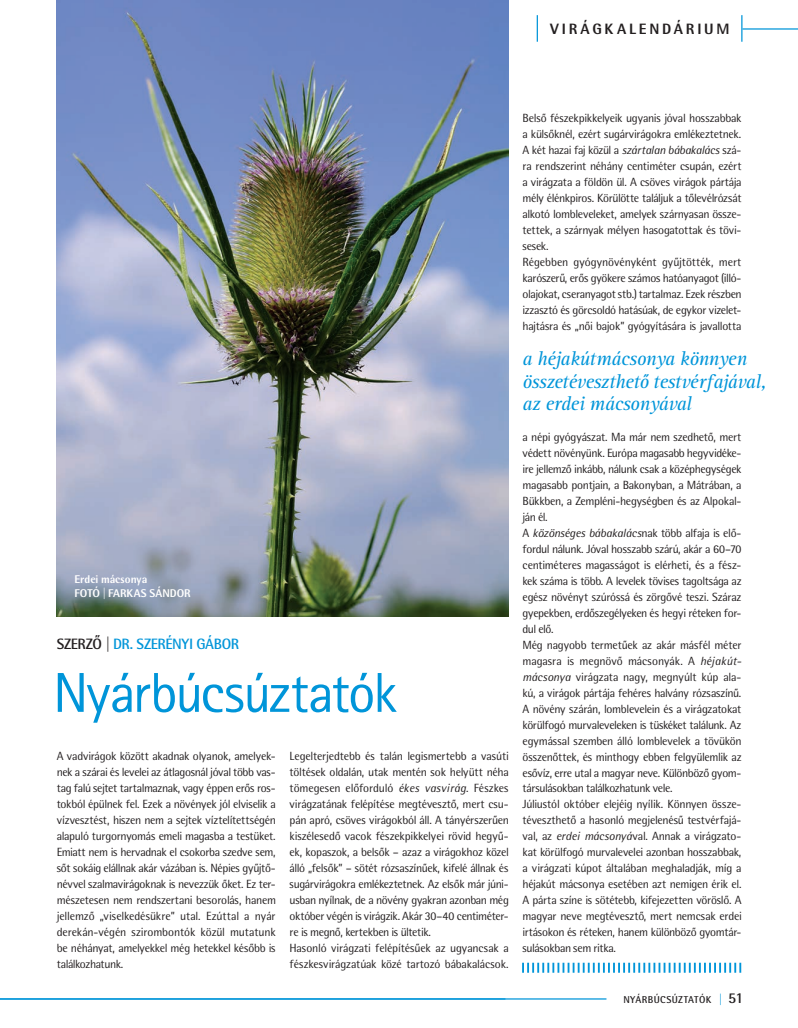
<style>
.page{position:relative;width:798px;height:1028px;background:#fff}
.page>*{position:absolute;margin:0;border:0;box-sizing:border-box;transform-origin:0 0}
.t1{font:56.25px "Rotis Sn PFL";color:#0095d9}
.t2{font:italic 20px/22.5px "Rotis Srf PFL";letter-spacing:-.01em;color:#0095d9}
.t3{font:700 15px "Rotis Sm Sn PFL";color:#0095d9}
.t4{font:700 15px "Rotis Sm Sn XPFL";color:#231f20}
.t5{font:11.88px/16px "Rotis Sm Sn PFL";letter-spacing:.01em;color:#231f20}
.t6{font:700 11.25px/13.8px "Rotis Sm Sn XPFL";letter-spacing:.02em;color:#fff}
.t7{font:700 10px "Rotis Sm Sn PFL";letter-spacing:.065em;color:#231f20}
.s1{color:#231f20}
.s2{font-style:italic}
.s3{font-size:11.25px;color:#0095d9}
.s4{font-size:15px}
</style>
<div class="page">
<hr style="left:0;top:998px;width:606px;height:1px;background:#0095d9">
<hr style="left:742px;top:28px;width:55px;height:2px;background:#0095d9">
<svg style="left:536px;top:15px;width:1px;height:27px"></svg>
<svg style="left:741px;top:15px;width:1px;height:27px"></svg>
<img style="left:57px;top:0;width:451px;height:617px">
<svg style="left:522px;top:962px;width:219px;height:10px"></svg>
<p class="t4" style="left:550px;top:20px;width:5px">VIRÁ</p>
<p class="t4" style="left:592px;top:20px;width:15px">GKALENDÁRI</p>
<p class="t4" style="left:704px;top:20px;width:26px">UM</p>
<p class="t6" style="left:74px;top:572px;width:74px">Erdei mácsonya<br>FOTÓ</p>
<p class="t6" style="left:103px;top:586px;width:89px">| farkas sándor</p>
<p class="t3" style="left:57px;top:634px;width:88px"><span class="s1">szerző |</span> DR. SZERÉNYI</p>
<p class="t3" style="left:196px;top:634px;width:10px">GÁBOR</p>
<h1 class="t1" style="left:53px;top:659px;width:344px">Nyárbúcsúztatók</h1>
<p class="t5" style="left:57px;top:748px;width:220px;text-align:justify">A vadvirágok között akadnak olyanok, amelyek&shy;nek a szárai és levelei az átlagosnál jóval több vas&shy;tag falú sejtet tartalmaznak, vagy éppen erős ros&shy;tokból épülnek fel. Ezek a növények jól elviselik a vízvesztést, hiszen nem a sejtek víztelítettségén alapuló turgornyomás emeli magasba a testüket.<br>Emiatt nem is hervadnak el csokorba szedve sem, sőt sokáig elállnak akár vázában is. Népies gyűjtő&shy;névvel szalmavirágoknak is nevezzük őket. Ez ter&shy;mészetesen nem rendszertani besorolás, hanem jellemző „viselkedésükre” utal. Ezúttal a nyár derekán-végén szirombontók közül mutatunk be néhányat, amelyekkel még hetekkel később is találkozhatunk.</p>
<p class="t5" style="left:289px;top:748px;width:220px">Legelterjedtebb és talán legismertebb a vasúti töltések oldalán, utak mentén sok helyütt néha tömegesen előforduló <span class="s2">ékes vasvirág</span>. Fészkes virágzatának felépítése megtévesztő, mert csu&shy;pán apró, csöves virágokból áll. A tányérszerűen kiszélesedő vacok fészekpikkelyei rövid hegyű&shy;ek, kopaszok, a belsők – azaz a virágokhoz közel álló „felsők” – sötét rózsaszínűek, kifelé állnak és sugárvirágokra emlékeztetnek. Az elsők már júni&shy;usban nyílnak, de a növény gyakran azonban még október végén is virágzik. Akár 30–40 centiméter&shy;re is megnő, kertekben is ültetik.<br>Hasonló virágzati felépítésűek az ugyancsak a fészkesvirágzatúak közé tartozó bábakalácsok.</p>
<p class="t5" style="left:522px;top:110px;width:220px">Belső fészekpikkelyeik ugyanis jóval hosszabbak a külsőknél, ezért sugárvirágokra emlékeztetnek.<br>A két hazai faj közül a <span class="s2">szártalan bábakalács</span> szá&shy;ra rendszerint néhány centiméter csupán, ezért a virágzata a földön ül. A csöves virágok pártája mély élénkpiros. Körülötte találjuk a tőlevélrózsát alkotó lombleveleket, amelyek szárnyasan össze&shy;tettek, a szárnyak mélyen hasogatottak és tövi&shy;sesek.<br>Régebben gyógynövényként gyűjtötték, mert karószerű, erős gyökere számos hatóanyagot (illó&shy;olajokat, cseranyagot stb.) tartalmaz. Ezek részben izzasztó és görcsoldó hatásúak, de egykor vizelet&shy;hajtásra és „női bajok” gyógyítására is javallotta</p>
<h2 class="t2" style="left:522px;top:348px;width:244px">a héjakútmácsonya könnyen összetéveszthető testvérfajával, az erdei mácsonyával</h2>
<p class="t5" style="left:522px;top:429px;width:220px">a népi gyógyászat. Ma már nem szedhető, mert védett növényünk. Európa magasabb hegyvidéke&shy;ire jellemző inkább, nálunk csak a középhegységek magasabb pontjain, a Bakonyban, a Mátrában, a Bükkben, a Zempléni-hegységben és az Alpokal&shy;ján él.<br>A <span class="s2">közönséges bábakalács</span>nak több alfaja is elő&shy;fordul nálunk. Jóval hosszabb szárú, akár a 60–70 centiméteres magasságot is elérheti, és a fész&shy;kek száma is több. A levelek tövises tagoltsága az egész növényt szúróssá és zörgővé teszi. Száraz gyepekben, erdőszegélyeken és hegyi réteken for&shy;dul elő.<br>Még nagyobb termetűek az akár másfél méter magasra is megnövő mácsonyák. A <span class="s2">héjakút&shy;mácsonya</span> virágzata nagy, megnyúlt kúp ala&shy;kú, a virágok pártája fehéres halvány rózsaszínű.<br>A növény szárán, lomblevelein és a virágzatokat körülfogó murvaleveleken is tüskéket találunk. Az egymással szemben álló lomblevelek a tövükön összenőttek, és minthogy ebben felgyülemlik az esővíz, erre utal a magyar neve. Különböző gyom&shy;társulásokban találkozhatunk vele.<br>Júliustól október elejéig nyílik. Könnyen össze&shy;téveszthető a hasonló megjelenésű testvérfajá&shy;val, az <span class="s2">erdei mácsonyá</span>val. Annak a virágzato&shy;kat körülfogó murvalevelei azonban hosszabbak, a virágzati kúpot általában meghaladják, míg a héjakút mácsonya esetében azt nemigen érik el.<br>A párta színe is sötétebb, kifejezetten vöröslő. A magyar neve megtévesztő, mert nemcsak erdei irtásokon és réteken, hanem különböző gyomtár&shy;sulásokban sem ritka.</p>
<p class="t7" style="left:623px;top:993px;width:119px">nyárbúcsúztatók <span class="s3">|</span> <span class="s4">51</span></p>
</div>
